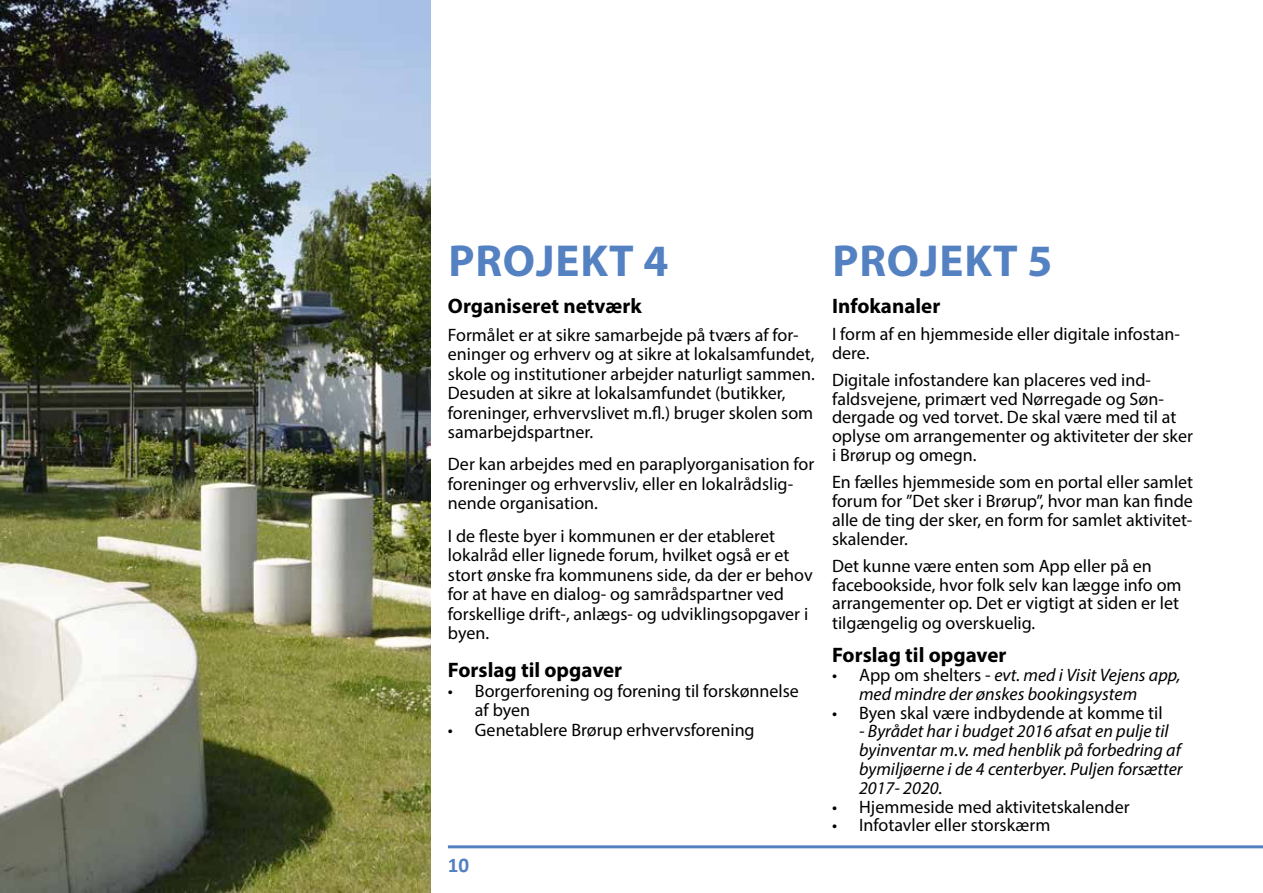
<style>
.page{position:relative;width:1263px;height:893px;background:#fff}
.page>*{position:absolute;margin:0;border:0;box-sizing:border-box;transform-origin:0 0}
.t1{font:700 45px "Myriad Pro";letter-spacing:.02em;color:#5481c1}
.t2{font:700 21px "Myriad Pro";color:#000}
.t3{font:700 21px "Calibri";color:#5481c1}
.t4{font:18px/19.5px "Myriad Pro";color:#000}
.t5{font:italic 18px/18.8px "Myriad Pro";color:#000}
.s1{font-style:normal}
</style>
<div class="page">
<hr style="left:448px;top:845px;width:815px;height:3px;background:#5481c1">
<img style="left:0;top:0;width:431px;height:893px">
<h1 class="t1" style="left:448px;top:231px;width:221px">PROJEKT 4</h1>
<p class="t2" style="left:448px;top:292px;width:195px">Organiseret netværk</p>
<p class="t4" style="left:448px;top:325px;width:368px">Formålet er at sikre samarbejde på tværs af for&shy;eninger og erhverv og at sikre at lokalsamfundet, skole og institutioner arbejder naturligt sammen.<br>Desuden at sikre at lokalsamfundet (butikker, foreninger, erhvervslivet m.fl.) bruger skolen som samarbejdspartner.</p>
<p class="t4" style="left:448px;top:454px;width:368px">Der kan arbejdes med en paraplyorganisation for foreninger og erhvervsliv, eller en lokalrådslig&shy;nende organisation.</p>
<p class="t4" style="left:448px;top:526px;width:366px">I de fleste byer i kommunen er der etableret lokalråd eller lignede forum, hvilket også er et stort ønske fra kommunens side, da der er behov for at have en dialog- og samrådspartner ved forskellige drift-, anlægs- og udviklingsopgaver i byen.</p>
<p class="t2" style="left:448px;top:656px;width:176px">Forslag til opgaver</p>
<p class="t4" style="left:475px;top:681px;width:325px;text-indent:-27px">• Borgerforening og forening til forskønnelse af byen</p>
<p class="t4" style="left:448px;top:720px;width:308px">• Genetablere Brørup erhvervsforening</p>
<p class="t3" style="left:448px;top:850px;width:23px">10</p>
<h1 class="t1" style="left:832px;top:231px;width:221px">PROJEKT 5</h1>
<p class="t2" style="left:832px;top:292px;width:110px">Infokanaler</p>
<p class="t4" style="left:832px;top:324px;width:349px;line-height:18.8px">I form af en hjemmeside eller digitale infostan&shy;dere.</p>
<p class="t4" style="left:832px;top:370px;width:362px;line-height:18.8px">Digitale infostandere kan placeres ved ind&shy;faldsvejene, primært ved Nørregade og Søn&shy;dergade og ved torvet. De skal være med til at oplyse om arrangementer og aktiviteter der sker i Brørup og omegn.</p>
<p class="t4" style="left:832px;top:473px;width:363px;line-height:18.8px;text-align:justify">En fælles hjemmeside som en portal eller samlet forum for ”Det sker i Brørup”, hvor man kan finde alle de ting der sker, en form for samlet aktivitet&shy;skalender.</p>
<p class="t4" style="left:832px;top:556px;width:351px;line-height:19px">Det kunne være enten som App eller på en facebookside, hvor folk selv kan lægge info om arrangementer op. Det er vigtigt at siden er let tilgængelig og overskuelig.</p>
<p class="t2" style="left:832px;top:642px;width:176px">Forslag til opgaver</p>
<p class="t5" style="left:859px;top:665px;width:323px;text-indent:-27px"><span class="s1">• App om shelters -</span> evt. med i Visit Vejens app, med mindre der ønskes bookingsystem</p>
<p class="t4" style="left:832px;top:703px;width:332px">• Byen skal være indbydende at komme til</p>
<p class="t5" style="left:859px;top:722px;width:325px">- Byrådet har i budget 2016 afsat en pulje til byinventar m.v. med henblik på forbedring af bymiljøerne i de 4 centerbyer. Puljen forsætter 2017- 2020.</p>
<p class="t4" style="left:832px;top:796px;width:299px">• Hjemmeside med aktivitetskalender</p>
<p class="t4" style="left:832px;top:815px;width:220px">• Infotavler eller storskærm</p>
</div>
